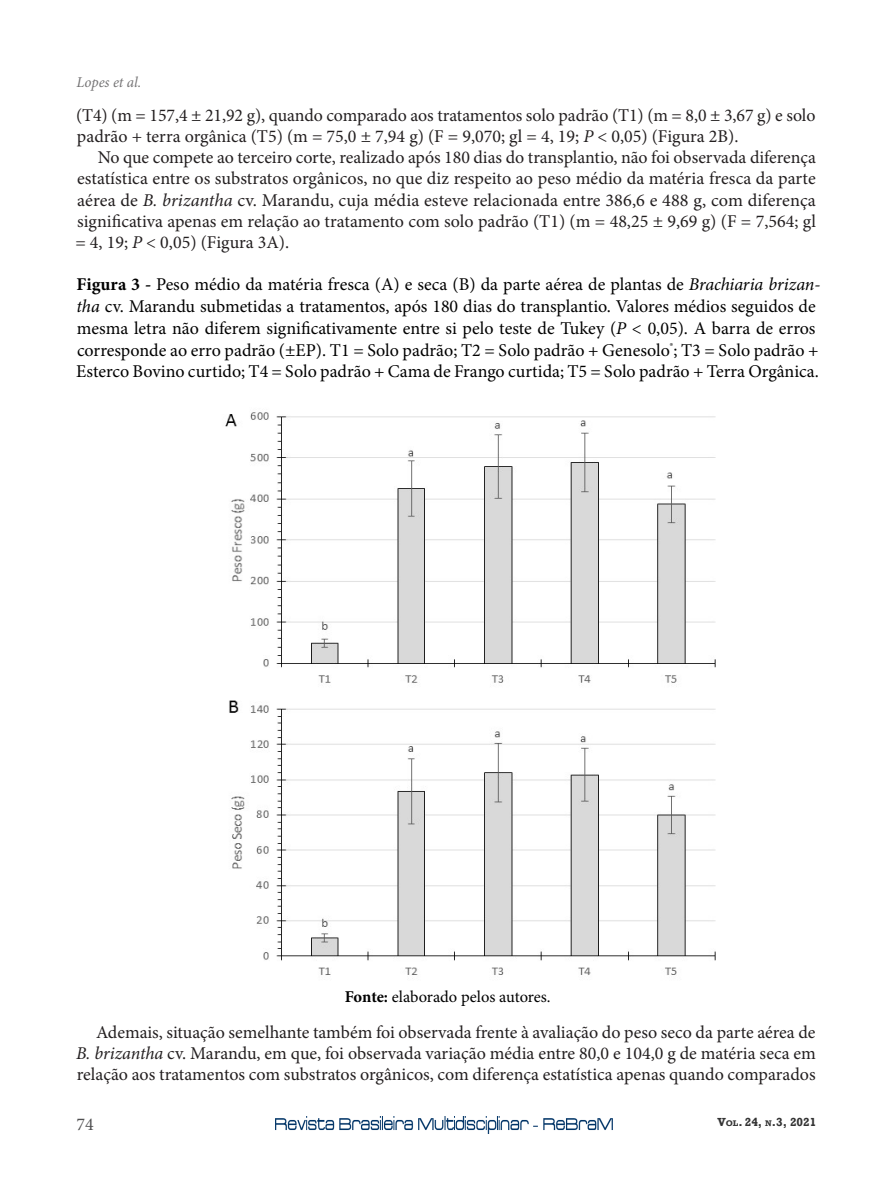
<style>
.page{position:relative;width:893px;height:1191px;background:#fff}
.page>*{position:absolute;margin:0;border:0;box-sizing:border-box;transform-origin:0 0}
.Corpo_do_texto{font:18px/21.1px "Minion Pro";color:#231f20;text-align:justify}
.Default{font:18px/21.8px "Minion Pro";color:#000}
.t1{font:18px "Minion Pro";color:#4f4f50}
.Default-2{font:16.5px "Minion Pro";color:#000}
.t2{font:italic 15px "Minion Pro";letter-spacing:-.01em;color:#757475}
.t3{font:700 12px "Rockwell";color:#333}
.s1{font-style:italic}
.s2{font-weight:700}
.s3{font-size:8.4px}
</style>
<div class="page">
<img style="left:275px;top:1116px;width:338px;height:17px">
<img style="left:225px;top:412px;width:491px;height:563px">
<p class="t2" style="left:76px;top:72px;width:66px">Lopes et al.</p>
<p class="Corpo_do_texto" style="left:76px;top:105px;width:741px">(T4) (m = 157,4 ± 21,92 g), quando comparado aos tratamentos solo padrão (T1) (m = 8,0 ± 3,67 g) e solo padrão + terra orgânica (T5) (m = 75,0 ± 7,94 g) (F = 9,070; gl = 4, 19; <span class="s1">P</span> &lt; 0,05) (Figura 2B).</p>
<p class="Corpo_do_texto" style="left:75px;top:147px;width:742px;text-indent:22px">No que compete ao terceiro corte, realizado após 180 dias do transplantio, não foi observada diferença estatística entre os substratos orgânicos, no que diz respeito ao peso médio da matéria fresca da parte aérea de <span class="s1">B. brizantha</span> cv. Marandu, cuja média esteve relacionada entre 386,6 e 488 g, com diferença significativa apenas em relação ao tratamento com solo padrão (T1) (m = 48,25 ± 9,69 g) (F = 7,564; gl = 4, 19; <span class="s1">P</span> &lt; 0,05) (Figura 3A).</p>
<p class="Default" style="left:76px;top:274px;width:746px"><span class="s2">Figura 3 -</span> Peso médio da matéria fresca (A) e seca (B) da parte aérea de plantas de <span class="s1">Brachiaria brizan&shy;tha</span> cv. Marandu submetidas a tratamentos, após 180 dias do transplantio. Valores médios seguidos de mesma letra não diferem significativamente entre si pelo teste de Tukey (<span class="s1">P</span> &lt; 0,05). A barra de erros corresponde ao erro padrão (±EP). T1 = Solo padrão; T2 = Solo padrão + Genesolo<sup>®</sup>; T3 = Solo padrão + Esterco Bovino curtido; T4 = Solo padrão + Cama de Frango curtida; T5 = Solo padrão + Terra Orgânica.</p>
<p class="Default-2" style="left:345px;top:985px;width:207px"><span class="s2">Fonte:</span> elaborado pelos autores.</p>
<p class="Corpo_do_texto" style="left:76px;top:1022px;width:741px;text-indent:20px">Ademais, situação semelhante também foi observada frente à avaliação do peso seco da parte aérea de <span class="s1">B. brizantha</span> cv. Marandu, em que, foi observada variação média entre 80,0 e 104,0 g de matéria seca em relação aos tratamentos com substratos orgânicos, com diferença estatística apenas quando comparados</p>
<p class="t1" style="left:76px;top:1111px;width:19px">74</p>
<p class="t3" style="left:717px;top:1114px;width:101px">V<span class="s3">ol</span>. 24, <span class="s3">n</span>.3, 2021</p>
</div>
